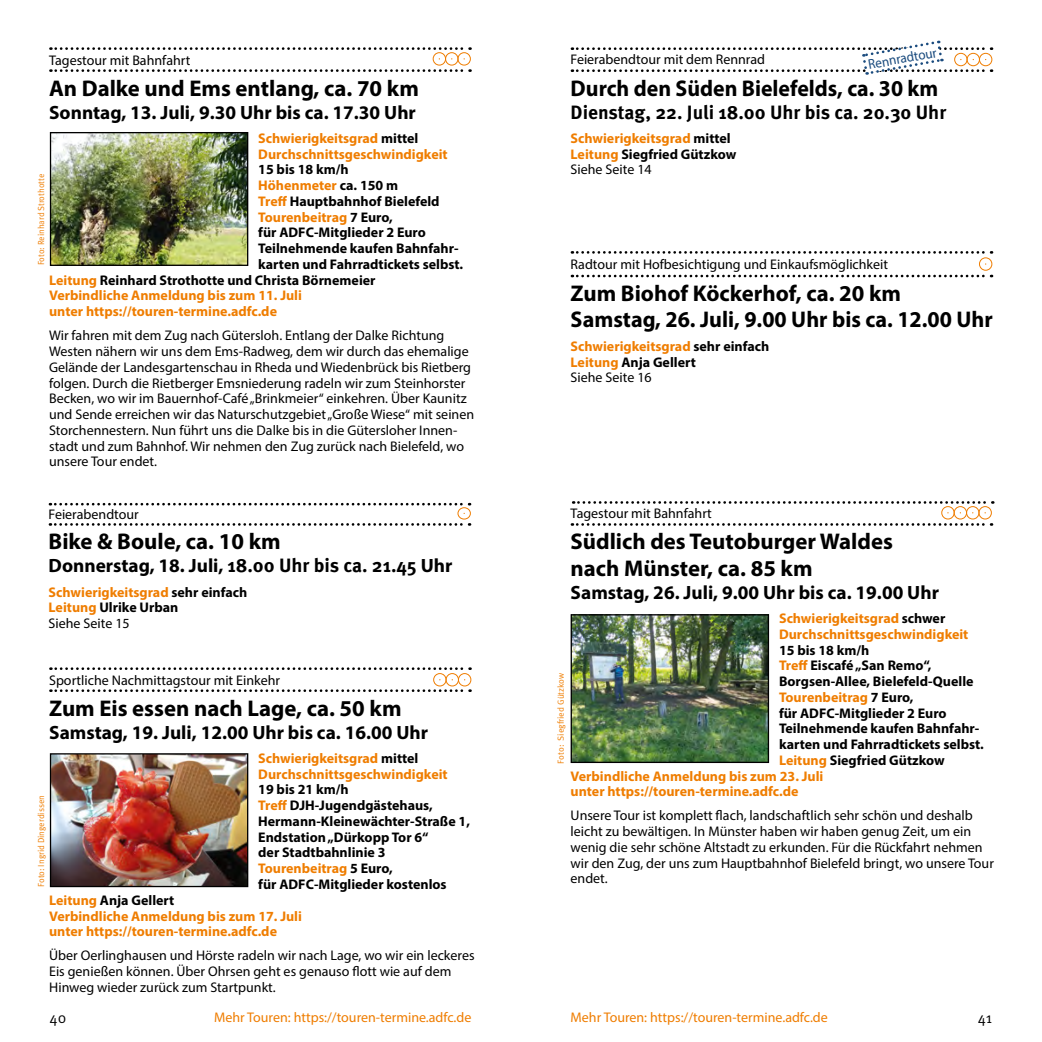
<style>
.page{position:relative;width:1042px;height:1042px;background:#fff}
.page>*{position:absolute;margin:0;border:0;box-sizing:border-box;transform-origin:0 0}
.t1{font:700 22.75px/26.2px "Myriad Pro";color:#000}
.t2{font:700 22.75px "Myriad Pro";color:#000;scale:.96 1}
.t3{font:700 19.25px "Myriad Pro";color:#000}
.t4{font:700 19.25px "Meta Pro";color:#000}
.t5{font:14.88px "Meta Pro Norm";color:#000}
.t6{font:14px/15.8px "Myriad Pro";color:#000}
.t7{font:700 14px/15.8px "Myriad Pro";color:#ef7d00}
.t8{font:700 14px/15.8px "Myriad Pro";color:#000}
.t9{font:14px "Myriad Pro";color:#ef7d00}
.t10{font:14px "Myriad Pro";color:#1a4b7e;scale:.94 1}
.t11{font:8.75px "Meta Pro Norm";color:#ef7d00}
.s1{color:#000}
.s2{color:#ef7d00}
.s3{font-family:"Meta Pro"}
.s4{font-weight:400;color:#000}
</style>
<div class="page">
<svg style="left:50px;top:69px;width:420px;height:3px"></svg>
<svg style="left:50px;top:47px;width:420px;height:3px"></svg>
<svg style="left:50px;top:503px;width:420px;height:2px"></svg>
<svg style="left:50px;top:523px;width:420px;height:3px"></svg>
<div style="left:457px;top:507px;width:14px;height:12px;border:1px solid #ef7d00;border-radius:50%"></div>
<svg style="left:50px;top:689px;width:420px;height:3px"></svg>
<svg style="left:50px;top:667px;width:420px;height:3px"></svg>
<div style="left:433px;top:673px;width:13px;height:13px;border:1px solid #ef7d00;border-radius:50%"></div>
<div style="left:445px;top:673px;width:14px;height:13px;border:1px solid #ef7d00;border-radius:50%"></div>
<div style="left:458px;top:673px;width:13px;height:13px;border:1px solid #ef7d00;border-radius:50%"></div>
<img style="left:52px;top:134px;width:194px;height:130px">
<div style="left:50px;top:132px;width:198px;height:134px;border:1px solid #000"></div>
<div style="left:433px;top:52px;width:13px;height:14px;border:1px solid #ef7d00;border-radius:50%"></div>
<div style="left:445px;top:52px;width:13px;height:14px;border:1px solid #ef7d00;border-radius:50%"></div>
<div style="left:457px;top:52px;width:14px;height:14px;border:1px solid #ef7d00;border-radius:50%"></div>
<img style="left:52px;top:755px;width:194px;height:130px">
<div style="left:50px;top:753px;width:198px;height:134px;border:1px solid #000"></div>
<svg style="left:572px;top:40px;width:420px;height:35px"></svg>
<svg style="left:572px;top:275px;width:420px;height:2px"></svg>
<svg style="left:572px;top:251px;width:420px;height:3px"></svg>
<div style="left:979px;top:257px;width:13px;height:14px;border:1px solid #ef7d00;border-radius:50%"></div>
<svg style="left:573px;top:501px;width:420px;height:3px"></svg>
<svg style="left:572px;top:523px;width:420px;height:3px"></svg>
<div style="left:941px;top:506px;width:13px;height:13px;border:1px solid #ef7d00;border-radius:50%"></div>
<div style="left:953px;top:506px;width:14px;height:13px;border:1px solid #ef7d00;border-radius:50%"></div>
<div style="left:966px;top:506px;width:13px;height:13px;border:1px solid #ef7d00;border-radius:50%"></div>
<div style="left:978px;top:506px;width:14px;height:13px;border:1px solid #ef7d00;border-radius:50%"></div>
<img style="left:572px;top:616px;width:195px;height:145px">
<div style="left:570px;top:614px;width:199px;height:149px;border:1px solid #000"></div>
<p class="t6" style="left:49px;top:52px;width:143px">Tagestour mit Bahnfahrt</p>
<h1 class="t1" style="left:49px;top:74px;width:371px">An Dalke und Ems entlang, ca. 70 km</h1>
<h2 class="t3" style="left:49px;top:100px;width:368px">Sonntag, 13. Juli, 9.30 Uhr bis ca. 17.30 Uhr</h2>
<p class="t7" style="left:258px;top:130px;width:191px">Schwierigkeitsgrad <span class="s1">mittel<br></span>Durchschnittsgeschwindigkeit</p>
<p class="t8" style="left:258px;top:161px;width:92px">15 bis 18 km/h</p>
<p class="t7" style="left:258px;top:177px;width:141px">Höhenmeter <span class="s1">ca. 150 m</span></p>
<p class="t8" style="left:258px;top:193px;width:183px"><span class="s2">Treff</span> Hauptbahnhof Bielefeld</p>
<p class="t7" style="left:258px;top:209px;width:136px">Tourenbeitrag <span class="s1">7 Euro,</span></p>
<p class="t8" style="left:258px;top:224px;width:169px">für ADFC-Mitglieder 2 Euro</p>
<p class="t8" style="left:258px;top:240px;width:202px">Teilnehmende kaufen Bahnfahr-</p>
<p class="t8" style="left:258px;top:256px;width:206px">karten und Fahrradtickets selbst.</p>
<p class="t8" style="left:49px;top:272px;width:328px"><span class="s2">Leitung</span> Reinhard Strothotte und Christa Börnemeier</p>
<p class="t7" style="left:49px;top:287px;width:254px">Verbindliche Anmeldung bis zum 11. Juli</p>
<p class="t7" style="left:49px;top:303px;width:229px">unter https://touren-termine.adfc.de</p>
<p class="t6" style="left:49px;top:327px;width:426px">Wir fahren mit dem Zug nach Gütersloh. Entlang der Dalke Richtung Westen nähern wir uns dem Ems-Radweg, dem wir durch das ehemalige Gelände der Landesgartenschau in Rheda und Wiedenbrück bis Rietberg folgen. Durch die Rietberger Emsniederung radeln wir zum Steinhorster Becken, wo wir im Bauernhof-Café „Brinkmeier“ einkehren. Über Kaunitz und Sende erreichen wir das Naturschutzgebiet „Große Wiese“ mit seinen Storchennestern. Nun führt uns die Dalke bis in die Gütersloher Innen&shy;stadt und zum Bahnhof. Wir nehmen den Zug zurück nach Bielefeld, wo unsere Tour endet.</p>
<p class="t11" style="left:35px;top:265px;width:93px;rotate:-90deg">Foto: Reinhard Strothotte</p>
<p class="t6" style="left:49px;top:506px;width:92px">Feierabendtour</p>
<h1 class="t1" style="left:49px;top:528px;width:234px">Bike &amp; Boule, ca. 10 km</h1>
<h2 class="t3" style="left:49px;top:553px;width:405px">Donnerstag, 18. Juli, <span class="s3">18.00 Uhr bis ca. 21.45</span> Uhr</h2>
<p class="t7" style="left:49px;top:583px;width:200px">Schwierigkeitsgrad <span class="s1">sehr einfach<br></span>Leitung <span class="s1">Ulrike Urban<br></span><span class="s4">Siehe Seite 15</span></p>
<p class="t6" style="left:49px;top:672px;width:232px">Sportliche Nachmittagstour mit Einkehr</p>
<h1 class="t1" style="left:49px;top:694px;width:354px">Zum Eis essen nach Lage, ca. 50 km</h1>
<h2 class="t3" style="left:49px;top:720px;width:380px">Samstag, 19. Juli, 12.00 Uhr bis ca. 16.00 Uhr</h2>
<p class="t7" style="left:258px;top:750px;width:191px">Schwierigkeitsgrad <span class="s1">mittel<br></span>Durchschnittsgeschwindigkeit</p>
<p class="t8" style="left:258px;top:781px;width:213px">19 bis 21 km/h<br><span class="s2">Treff</span> DJH-Jugendgästehaus,<br>Hermann-Kleinewächter-Straße 1,<br>Endstation „Dürkopp Tor 6“<br>der Stadtbahnlinie 3<br><span class="s2">Tourenbeitrag</span> 5 Euro,<br>für ADFC-Mitglieder kostenlos</p>
<p class="t7" style="left:49px;top:891px;width:254px">Leitung <span class="s1">Anja Gellert<br></span>Verbindliche Anmeldung bis zum 17. Juli unter https://touren-termine.adfc.de</p>
<p class="t6" style="left:49px;top:947px;width:427px">Über Oerlinghausen und Hörste radeln wir nach Lage, wo wir ein leckeres<br>Eis genießen können. Über Ohrsen geht es genauso flott wie auf dem<br>Hinweg wieder zurück zum Startpunkt.</p>
<p class="t11" style="left:35px;top:886px;width:93px;rotate:-90deg">Foto: Ingrid Dingerdissen</p>
<p class="t10" style="left:867px;top:56px;width:75px;rotate:-10deg">Rennradtour</p>
<p class="t6" style="left:570px;top:51px;width:196px">Feierabendtour mit dem Rennrad</p>
<h1 class="t2" style="left:570px;top:73px;width:385px">Durch den Süden Bielefelds, ca. 30 km</h1>
<h2 class="t4" style="left:570px;top:97px;width:377px">Dienstag, 22. Juli 18.00 Uhr bis ca. 20.30 Uhr</h2>
<p class="t7" style="left:570px;top:130px;width:167px">Schwierigkeitsgrad <span class="s1">mittel<br></span>Leitung <span class="s1">Siegfried Gützkow<br></span><span class="s4">Siehe Seite 14</span></p>
<p class="t6" style="left:570px;top:256px;width:319px">Radtour mit Hofbesichtigung und Einkaufsmöglichkeit</p>
<h1 class="t1" style="left:570px;top:279px;width:424px">Zum Biohof Köckerhof, ca. 20 km<br>Samstag, 26. Juli, 9.00 Uhr bis ca. 12.00 Uhr</h1>
<p class="t7" style="left:570px;top:338px;width:200px">Schwierigkeitsgrad <span class="s1">sehr einfach<br></span>Leitung <span class="s1">Anja Gellert<br></span><span class="s4">Siehe Seite 16</span></p>
<p class="t6" style="left:570px;top:505px;width:143px">Tagestour mit Bahnfahrt</p>
<h1 class="t1" style="left:570px;top:528px;width:324px">Südlich des Teutoburger Waldes nach Münster, ca. 85 km</h1>
<h2 class="t3" style="left:570px;top:580px;width:370px">Samstag, 26. Juli, 9.00 Uhr bis ca. 19.00 Uhr</h2>
<p class="t7" style="left:779px;top:610px;width:191px">Schwierigkeitsgrad <span class="s1">schwer<br></span>Durchschnittsgeschwindigkeit</p>
<p class="t8" style="left:779px;top:641px;width:92px">15 bis 18 km/h</p>
<p class="t8" style="left:779px;top:657px;width:154px"><span class="s2">Treff</span> Eiscafé „San Remo“,</p>
<p class="t8" style="left:779px;top:673px;width:196px">Borgsen-Allee, Bielefeld-Quelle</p>
<p class="t7" style="left:779px;top:689px;width:136px">Tourenbeitrag <span class="s1">7 Euro,</span></p>
<p class="t8" style="left:779px;top:704px;width:169px">für ADFC-Mitglieder 2 Euro</p>
<p class="t8" style="left:779px;top:720px;width:202px">Teilnehmende kaufen Bahnfahr-</p>
<p class="t8" style="left:779px;top:736px;width:206px">karten und Fahrradtickets selbst.</p>
<p class="t8" style="left:779px;top:752px;width:167px"><span class="s2">Leitung</span> Siegfried Gützkow</p>
<p class="t7" style="left:570px;top:767px;width:254px">Verbindliche Anmeldung bis zum 23. Juli</p>
<p class="t7" style="left:570px;top:783px;width:229px">unter https://touren-termine.adfc.de</p>
<p class="t6" style="left:570px;top:807px;width:425px">Unsere Tour ist komplett flach, landschaftlich sehr schön und deshalb leicht zu bewältigen. In Münster haben wir haben genug Zeit, um ein wenig die sehr schöne Altstadt zu erkunden. Für die Rückfahrt nehmen wir den Zug, der uns zum Hauptbahnhof Bielefeld bringt, wo unsere Tour endet.</p>
<p class="t11" style="left:554px;top:763px;width:92px;rotate:-90deg">Foto: Siegfried Gützkow</p>
<p class="t5" style="left:50px;top:1006px;width:18px">40</p>
<p class="t9" style="left:214px;top:1009px;width:259px">Mehr Touren: https://touren-termine.adfc.de</p>
<p class="t9" style="left:570px;top:1009px;width:259px">Mehr Touren: https://touren-termine.adfc.de</p>
<p class="t5" style="left:978px;top:1006px;width:16px">41</p>
</div>
